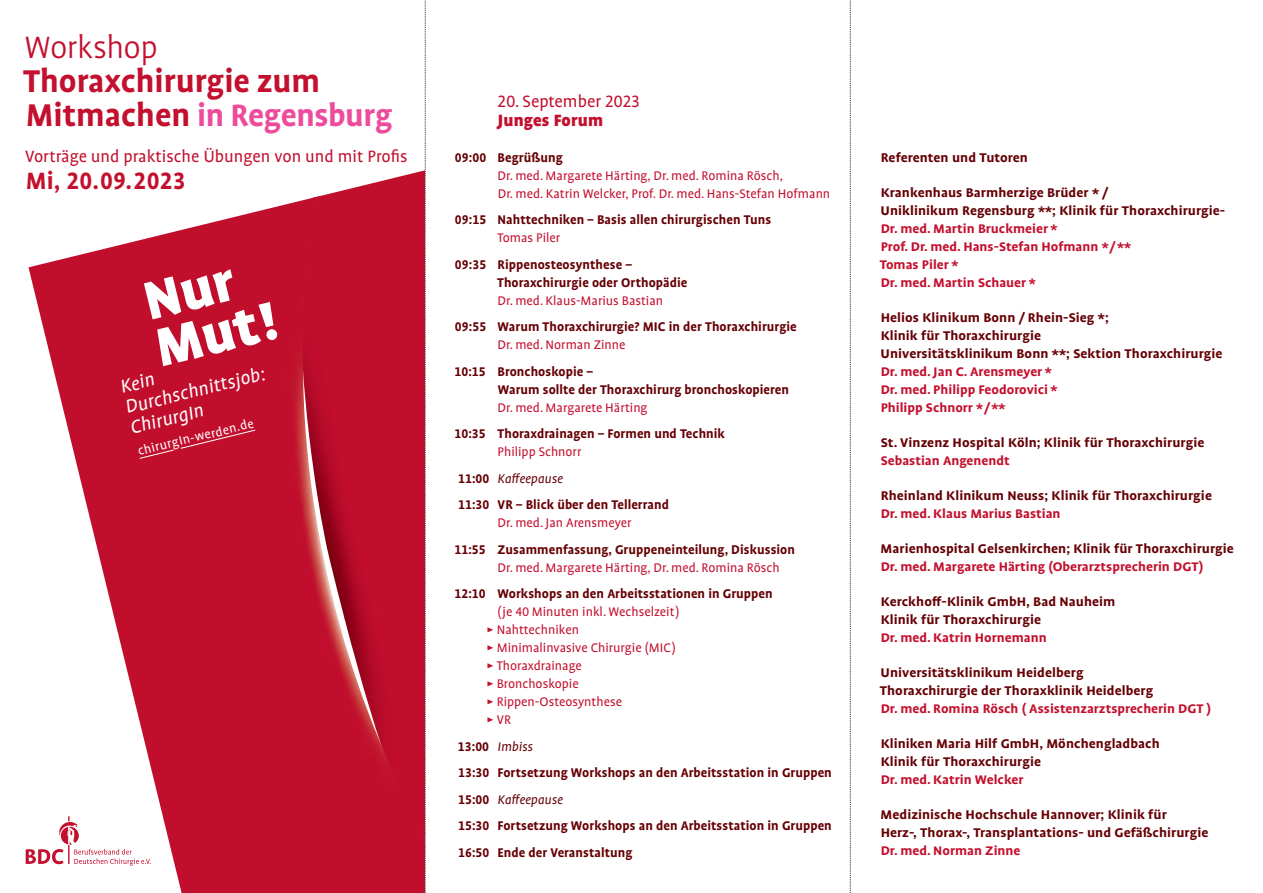
<style>
.page{position:relative;width:1263px;height:893px;background:#fff}
.page>*{position:absolute;margin:0;border:0;box-sizing:border-box;transform-origin:0 0}
.t1{font:900 61.5px/48.2px "Profile Pro";color:#fff}
.t2{font:700 36px "Profile Pro";color:#c3102e}
.t3{font:700 35.25px "Profile Pro";letter-spacing:-.01em;color:#ed4c9c}
.t4{font:300 35.25px "Profile Pro";letter-spacing:-.015em;color:#c3102e}
.t5{font:700 27px "Profile Pro";letter-spacing:.01em;color:#c3102e}
.t6{font:italic 21px/21px "Profile Pro";color:#fff}
.t7{font:18.75px "Profile Pro";color:#c3102e}
.t8{font:900 18.75px "Profile Pro";letter-spacing:.01em;color:#c3102e}
.t9{font:700 14.4px/18px "Profile Pro";letter-spacing:.005em;color:#660005;scale:1.07 1}
.t10{font:700 14.4px/26.5px "Profile Pro";letter-spacing:.005em;color:#660005}
.t11{font:14.25px/18px "Profile Pro";color:#c3102e}
.t12{font:700 14.25px/18px "Profile Pro";color:#c3102e;scale:1.07 1}
.t13{font:14.25px "Profile Pro";color:#fff}
.s1{font-size:36px;color:#c3102e}
.s2{font-weight:400;font-style:italic}
</style>
<div class="page">
<img style="left:377px;top:135px;width:48px;height:47px">
<img style="left:305px;top:182px;width:120px;height:240px">
<img style="left:309px;top:361px;width:116px;height:179px">
<img style="left:344px;top:539px;width:81px;height:225px">
<img style="left:398px;top:718px;width:27px;height:46px">
<div style="left:321px;top:196px;width:95px;height:82px;background:#c20e2d"></div>
<img style="left:28px;top:196px;width:293px;height:168px">
<div style="left:52px;top:302px;width:253px;height:176px;background:#c20e2d"></div>
<img style="left:80px;top:422px;width:240px;height:170px">
<img style="left:108px;top:540px;width:240px;height:166px">
<img style="left:136px;top:653px;width:254px;height:167px">
<div style="left:164px;top:764px;width:261px;height:129px;background:#c20e2d"></div>
<div style="left:356px;top:871px;width:69px;height:22px;background:#c20e2d"></div>
<div style="left:139px;top:429px;width:117px;height:30px;background:#c20e2d"></div>
<svg style="left:26px;top:816px;width:125px;height:50px"></svg>
<svg style="left:850px;top:0;width:1px;height:893px"></svg>
<svg style="left:425px;top:0;width:1px;height:893px"></svg>
<h3 class="t4" style="left:24px;top:29px;width:135px">Workshop</h3>
<h2 class="t2" style="left:23px;top:60px;width:298px">Thoraxchirurgie zum</h2>
<h3 class="t3" style="left:26px;top:94px;width:368px"><span class="s1">Mitmachen</span> in Regensburg</h3>
<h3 class="t7" style="left:25px;top:146px;width:384px">Vorträge und praktische Übungen von und mit Profis</h3>
<h3 class="t5" style="left:26px;top:165px;width:162px">Mi, 20.09.2023</h3>
<h1 class="t1" style="left:139px;top:279px;width:125px;rotate:-14deg">Nur<br>Mut !</h1>
<h3 class="t6" style="left:118px;top:378px;width:145px;rotate:-14deg">Kein<br>Durchschnittsjob:<br>ChirurgIn</h3>
<p class="t13" style="left:136px;top:444px;width:120px;rotate:-14deg">chirurgIn-werden.de</p>
<h3 class="t7" style="left:497px;top:91px;width:144px">20. September 2023</h3>
<h3 class="t8" style="left:497px;top:109px;width:107px">Junges Forum</h3>
<p class="t10" style="left:455px;top:144px;width:109px">09:00 Begrüßung</p>
<p class="t11" style="left:497px;top:167px;width:334px">Dr. med. Margarete Härting, Dr. med. Romina Rösch,<br>Dr. med. Katrin Welcker, Prof. Dr. med. Hans-Stefan Hofmann</p>
<p class="t10" style="left:455px;top:207px;width:318px">09:15 Nahttechniken – Basis allen chirurgischen Tuns</p>
<p class="t11" style="left:497px;top:230px;width:64px">Tomas Piler</p>
<p class="t10" style="left:497px;top:256px;width:192px;line-height:18px;text-indent:-42px">09:35 Rippenosteosynthese –<br>Thoraxchirurgie oder Orthopädie</p>
<p class="t11" style="left:497px;top:292px;width:167px">Dr. med. Klaus-Marius Bastian</p>
<p class="t10" style="left:455px;top:314px;width:343px">09:55 Warum Thoraxchirurgie? MIC in der Thoraxchirurgie</p>
<p class="t11" style="left:497px;top:337px;width:130px">Dr. med. Norman Zinne</p>
<p class="t10" style="left:498px;top:363px;width:293px;line-height:18px;text-indent:-43px">10:15 Bronchoskopie –<br>Warum sollte der Thoraxchirurg bronchoskopieren</p>
<p class="t11" style="left:497px;top:399px;width:152px">Dr. med. Margarete Härting</p>
<p class="t10" style="left:454px;top:421px;width:272px">10:35 Thoraxdrainagen – Formen und Technik</p>
<p class="t11" style="left:497px;top:444px;width:85px">Philipp Schnorr</p>
<p class="t10" style="left:458px;top:465px;width:212px">11:00 <span class="s2">Kaffeepause<br></span>11:30 VR – Blick über den Tellerrand</p>
<p class="t11" style="left:497px;top:515px;width:136px">Dr. med. Jan Arensmeyer</p>
<p class="t10" style="left:454px;top:536px;width:342px">11:55 Zusammenfassung, Gruppeneinteilung, Diskussion</p>
<p class="t11" style="left:497px;top:559px;width:284px">Dr. med. Margarete Härting, Dr. med. Romina Rösch</p>
<p class="t10" style="left:454px;top:581px;width:320px">12:10 Workshops an den Arbeitsstationen in Gruppen</p>
<p class="t11" style="left:487px;top:604px;width:194px;text-indent:11px">( je 40 Minuten inkl. Wechselzeit ) ▶ Nahttechniken<br>▶ Minimalinvasive Chirurgie ( MIC ) ▶ Thoraxdrainage<br>▶ Bronchoskopie<br>▶ Rippen-Osteosynthese<br>▶ VR</p>
<p class="t10" style="left:458px;top:733px;width:375px">13:00 <span class="s2">Imbiss<br></span>13:30 Fortsetzung Workshops an den Arbeitsstation in Gruppen 15:00 <span class="s2">Kaffeepause<br></span>15:30 Fortsetzung Workshops an den Arbeitsstation in Gruppen 16:50 Ende der Veranstaltung</p>
<p class="t9" style="left:881px;top:149px;width:139px">Referenten und Tutoren</p>
<p class="t9" style="left:880px;top:184px;width:324px">Krankenhaus Barmherzige Brüder * /<br>Uniklinikum Regensburg **; Klinik für Thoraxchirurgie-</p>
<p class="t12" style="left:880px;top:220px;width:236px">Dr. med. Martin Bruckmeier *<br>Prof. Dr. med. Hans-Stefan Hofmann * / **<br>Tomas Piler *<br>Dr. med. Martin Schauer *</p>
<p class="t9" style="left:880px;top:309px;width:321px">Helios Klinikum Bonn / Rhein-Sieg *;<br>Klinik für Thoraxchirurgie<br>Universitätsklinikum Bonn **; Sektion Thoraxchirurgie</p>
<p class="t12" style="left:881px;top:363px;width:167px">Dr. med. Jan C. Arensmeyer *<br>Dr. med. Philipp Feodorovici *<br>Philipp Schnorr * / **</p>
<p class="t9" style="left:881px;top:434px;width:304px">St. Vinzenz Hospital Köln; Klinik für Thoraxchirurgie</p>
<p class="t12" style="left:881px;top:452px;width:122px">Sebastian Angenendt</p>
<p class="t9" style="left:881px;top:487px;width:311px">Rheinland Klinikum Neuss; Klinik für Thoraxchirurgie</p>
<p class="t12" style="left:881px;top:505px;width:170px">Dr. med. Klaus Marius Bastian</p>
<p class="t9" style="left:880px;top:540px;width:332px">Marienhospital Gelsenkirchen; Klinik für Thoraxchirurgie</p>
<p class="t12" style="left:881px;top:558px;width:303px">Dr. med. Margarete Härting (Oberarztsprecherin DGT )</p>
<p class="t9" style="left:881px;top:593px;width:221px">Kerckhoff-Klinik GmbH, Bad Nauheim<br>Klinik für Thoraxchirurgie</p>
<p class="t12" style="left:881px;top:629px;width:157px">Dr. med. Katrin Hornemann</p>
<p class="t9" style="left:880px;top:664px;width:257px">Universitätsklinikum Heidelberg<br>Thoraxchirurgie der Thoraxklinik Heidelberg</p>
<p class="t12" style="left:881px;top:700px;width:310px">Dr. med. Romina Rösch ( Assistenzarztsprecherin DGT )</p>
<p class="t9" style="left:881px;top:735px;width:262px">Kliniken Maria Hilf GmbH, Mönchengladbach<br>Klinik für Thoraxchirurgie</p>
<p class="t12" style="left:881px;top:771px;width:135px">Dr. med. Katrin Welcker</p>
<p class="t9" style="left:880px;top:806px;width:308px">Medizinische Hochschule Hannover; Klinik für<br>Herz-, Thorax-, Transplantations- und Gefäßchirurgie</p>
<p class="t12" style="left:881px;top:842px;width:132px">Dr. med. Norman Zinne</p>
</div>
